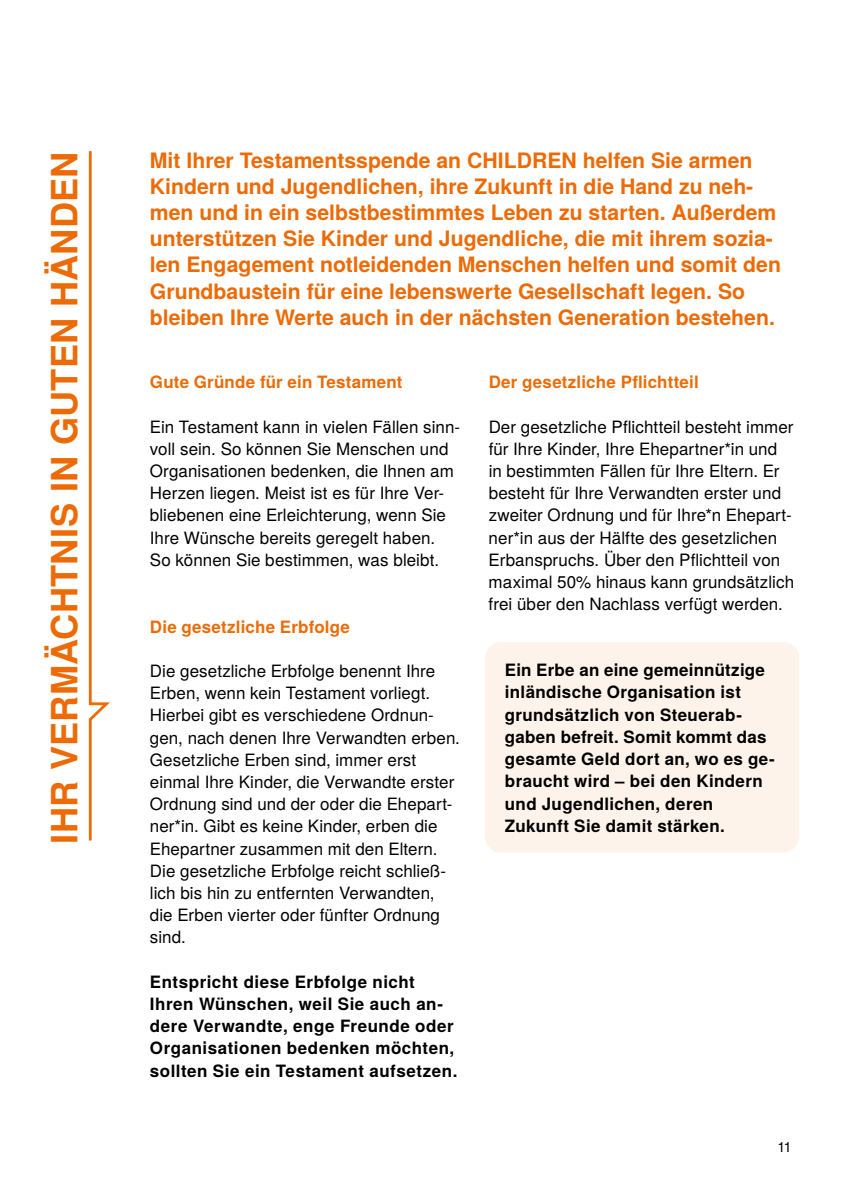
<style>
.page{position:relative;width:844px;height:1191px;background:#fff}
.page>*{position:absolute;margin:0;border:0;box-sizing:border-box;transform-origin:0 0}
.t1{font:700 36.23px "Te X Gyre Heros";letter-spacing:.005em;color:#ed6b06}
.t2{font:700 21.18px/26.1px "Te X Gyre Heros";color:#ed6b06}
.t3{font:16.97px/22.2px "Te X Gyre Heros";letter-spacing:.005em;color:#000}
.t4{font:700 16.97px/22.2px "Te X Gyre Heros";letter-spacing:.025em;color:#000}
.t5{font:700 16.97px "Te X Gyre Heros";letter-spacing:.01em;color:#ed6b06}
.t6{font:14.17px "Te X Gyre Heros";color:#000}
</style>
<div class="page">
<div style="left:484px;top:642px;width:315px;height:210px;background:#fef3ea;border-radius:16px"></div>
<svg style="left:88px;top:151px;width:22px;height:690px"></svg>
<h1 class="t1" style="left:37px;top:843px;width:693px;rotate:-90deg">IHR VERMÄCHTNIS IN GUTEN HÄNDEN</h1>
<p class="t2" style="left:150px;top:146px;width:632px">Mit Ihrer Testamentsspende an CHILDREN helfen Sie armen Kindern und Jugendlichen, ihre Zukunft in die Hand zu neh&shy;men und in ein selbstbestimmtes Leben zu starten. Außerdem unterstützen Sie Kinder und Jugendliche, die mit ihrem sozia&shy;len Engagement notleidenden Menschen helfen und somit den Grundbaustein für eine lebenswerte Gesellschaft legen. So bleiben Ihre Werte auch in der nächsten Generation bestehen.</p>
<p class="t5" style="left:488px;top:369px;width:211px">Der gesetzliche Pflichtteil</p>
<p class="t3" style="left:488px;top:414px;width:307px">Der gesetzliche Pflichtteil besteht immer für Ihre Kinder, Ihre Ehepartner*in und in bestimmten Fällen für Ihre Eltern. Er besteht für Ihre Verwandten erster und zweiter Ordnung und für Ihre*n Ehepart&shy;ner*in aus der Hälfte des gesetzlichen Erbanspruchs. Über den Pflichtteil von maximal 50% hinaus kann grundsätzlich frei über den Nachlass verfügt werden.</p>
<p class="t5" style="left:150px;top:369px;width:254px">Gute Gründe für ein Testament</p>
<p class="t3" style="left:150px;top:414px;width:312px">Ein Testament kann in vielen Fällen sinn&shy;voll sein. So können Sie Menschen und Organisationen bedenken, die Ihnen am Herzen liegen. Meist ist es für Ihre Ver&shy;bliebenen eine Erleichterung, wenn Sie Ihre Wünsche bereits geregelt haben.<br>So können Sie bestimmen, was bleibt.</p>
<p class="t5" style="left:150px;top:613px;width:201px">Die gesetzliche Erbfolge</p>
<p class="t3" style="left:150px;top:658px;width:311px">Die gesetzliche Erbfolge benennt Ihre Erben, wenn kein Testament vorliegt.<br>Hierbei gibt es verschiedene Ordnun&shy;gen, nach denen Ihre Verwandten erben.<br>Gesetzliche Erben sind, immer erst einmal Ihre Kinder, die Verwandte erster Ordnung sind und der oder die Ehepart&shy;ner*in. Gibt es keine Kinder, erben die Ehepartner zusammen mit den Eltern.<br>Die gesetzliche Erbfolge reicht schließ&shy;lich bis hin zu entfernten Verwandten, die Erben vierter oder fünfter Ordnung sind.</p>
<p class="t4" style="left:150px;top:969px;width:309px">Entspricht diese Erbfolge nicht Ihren Wünschen, weil Sie auch an&shy;dere Verwandte, enge Freunde oder Organisationen bedenken möchten, sollten Sie ein Testament aufsetzen.</p>
<p class="t4" style="left:505px;top:658px;width:271px">Ein Erbe an eine gemeinnützige inländische Organisation ist grundsätzlich von Steuerab&shy;gaben befreit. Somit kommt das gesamte Geld dort an, wo es ge&shy;braucht wird – bei den Kindern und Jugendlichen, deren<br>Zukunft Sie damit stärken.</p>
<p class="t6" style="left:777px;top:1135px;width:16px">11</p>
</div>
